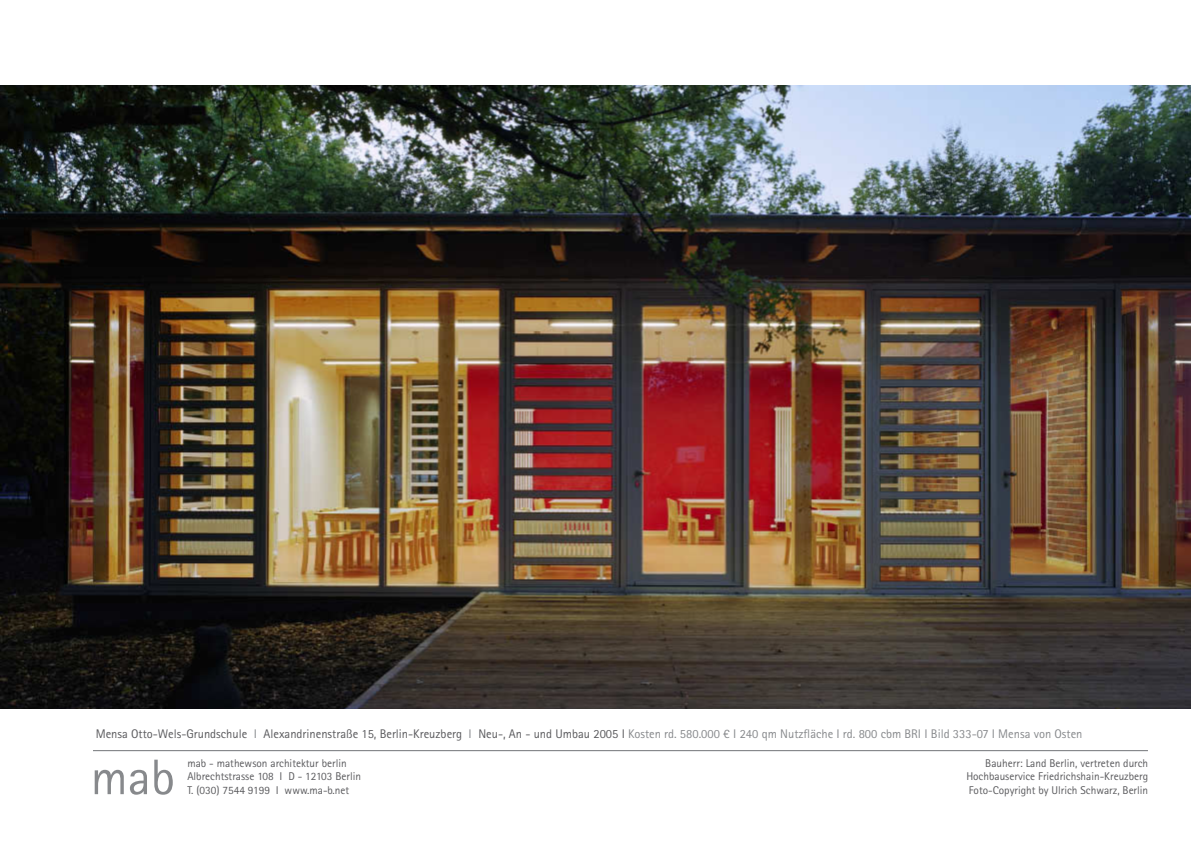
<style>
.page{position:relative;width:1191px;height:842px;background:#fff}
.page>*{position:absolute;margin:0;border:0;box-sizing:border-box;transform-origin:0 0}
.t1{font:50px "Agfa Rotis Sans Serif";color:#87898c}
.t2{font:12.5px "Agfa Rotis Sans Serif";color:#5a5a5d}
.t3{font:11.2px/13.5px "Agfa Rotis Sans Serif";color:#5a5a5d}
.s1{color:#87898c}
</style>
<div class="page">
<img style="left:0;top:85px;width:1191px;height:624px">
<hr style="left:93px;top:750px;width:1054px;height:1px;background:#87898c">
<p class="t2" style="left:96px;top:726px;width:988px">Mensa Otto-Wels-Grundschule <span class="s1">I</span> Alexandrinenstraße 15, Berlin-Kreuzberg <span class="s1">I</span> Neu-, An - und Umbau 2005 I <span class="s1">Kosten rd. 580.000 € I 240 qm Nutzfläche I rd. 800 cbm BRI I Bild 333-07 I Mensa von Osten</span></p>
<p class="t3" style="left:187px;top:756px;width:175px">mab - mathewson architektur berlin<br>Albrechtstrasse 108 I D - 12103 Berlin<br>T. (030) 7544 9199 I www.ma-b.net</p>
<p class="t3" style="left:966px;top:756px;width:183px;text-align:right">Bauherr: Land Berlin, vertreten durch<br>Hochbauservice Friedrichshain-Kreuzberg</p>
<h1 class="t1" style="left:91px;top:748px;width:86px">mab</h1>
<p class="t3" style="left:968px;top:783px;width:181px">Foto-Copyright by Ulrich Schwarz, Berlin</p>
</div>
